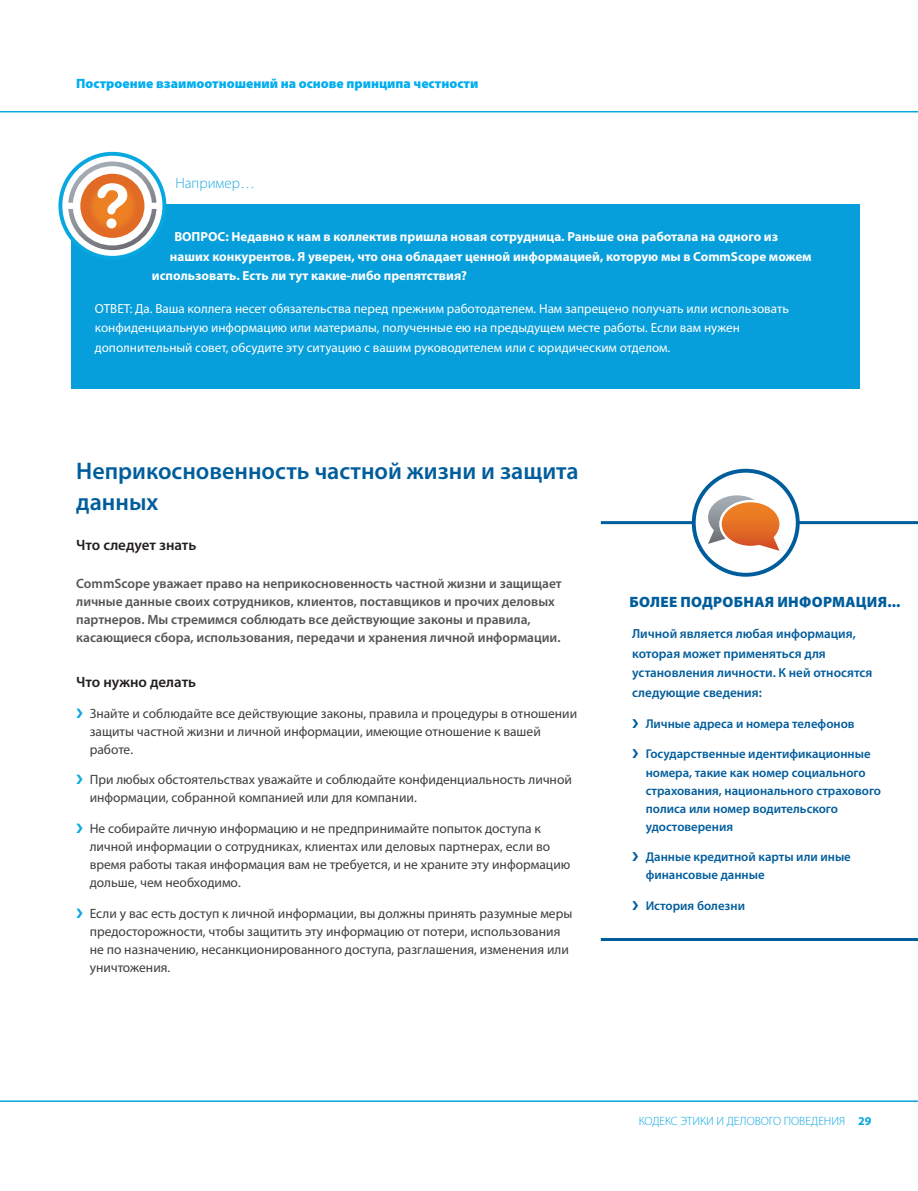
<style>
.page{position:relative;width:918px;height:1191px;background:#fff}
.page>*{position:absolute;margin:0;border:0;box-sizing:border-box;transform-origin:0 0}
.Headline_Large_Blue{font:600 24px/31.5px "Myriad Pro";color:#005d9c}
.Main_Heading_repeat{font:900 15px "Myriad Pro";letter-spacing:.02em;color:#005d9c}
.Subhead_Level_1{font:600 15px "Myriad Pro";letter-spacing:-.005em;color:#231f20}
.Body_Future_Medium_1{font:600 15px "Myriad Pro";letter-spacing:-.005em;color:#231f20}
.Sidebar_text{font:300 15px "Myriad Pro";color:#24aae1}
.t1{font:13.5px/18px "Myriad Pro";color:#3e3e3f}
.Body_Future_Medium_1-2{font:600 13.5px/18px "Myriad Pro";color:#545557}
.Main_Heading_repeat-2{font:900 13.5px "Myriad Pro";color:#00aeef}
.Body_Copy{font:13.2px/19.5px "Myriad Pro";color:#fff}
.Body_Copy-2{font:700 13.2px "Myriad Pro";color:#fff}
.Body_Copy-3{font:600 13.2px/19.5px "Myriad Pro";color:#005d9c}
.t2{font:600 12.75px/18px "Myriad Pro";color:#005d9c}
.t3{font:300 12px "Myriad Pro";color:#08a7e0}
.s1{color:#08a7e0}
.s2{font-weight:700}
</style>
<div class="page">
<hr style="left:0;top:111px;width:918px;height:1px;background:#08a7e0">
<hr style="left:0;top:1100px;width:918px;height:1px;background:#08a7e0">
<hr style="left:601px;top:521px;width:317px;height:3px;background:#005d9c">
<div style="left:693px;top:470px;width:104px;height:104px;background:#fff;border-radius:50%"></div>
<svg style="left:708px;top:495px;width:71px;height:55px"></svg>
<div style="left:692px;top:468px;width:107px;height:108px;border:4px solid #005d9c;border-radius:50%"></div>
<hr style="left:601px;top:937px;width:317px;height:3px;background:#005d9c">
<div style="left:71px;top:204px;width:788px;height:185px;background:#069edb"></div>
<svg style="left:60px;top:154px;width:104px;height:104px"></svg>
<svg style="left:68px;top:161px;width:88px;height:89px"></svg>
<div style="left:58px;top:152px;width:108px;height:108px;border:4px solid #08a7e0;border-radius:50%"></div>
<p class="Main_Heading_repeat-2" style="left:76px;top:76px;width:404px">Построение взаимоотношений на основе принципа честности</p>
<p class="Sidebar_text" style="left:175px;top:174px;width:81px">Например…</p>
<p class="Body_Copy-2" style="left:174px;top:228px;width:605px">ВОПРОС: Недавно к нам в коллектив пришла новая сотрудница. Раньше она работала на одного из</p>
<p class="Body_Copy-2" style="left:170px;top:247px;width:643px">наших конкурентов. Я уверен, что она обладает ценной информацией, которую мы в CommScope можем</p>
<p class="Body_Copy-2" style="left:152px;top:267px;width:317px">использовать. Есть ли тут какие-либо препятствия?</p>
<p class="Body_Copy" style="left:95px;top:298px;width:695px">ОТВЕТ: Да. Ваша коллега несет обязательства перед прежним работодателем. Нам запрещено получать или использовать конфиденциальную информацию или материалы, полученные ею на предыдущем месте работы. Если вам нужен дополнительный совет, обсудите эту ситуацию с вашим руководителем или с юридическим отделом.</p>
<p class="Headline_Large_Blue" style="left:76px;top:454px;width:504px">Неприкосновенность частной жизни и защита данных</p>
<p class="Subhead_Level_1" style="left:76px;top:535px;width:122px">Что следует знать</p>
<p class="Body_Future_Medium_1-2" style="left:76px;top:573px;width:487px">CommScope уважает право на неприкосновенность частной жизни и защищает личные данные своих сотрудников, клиентов, поставщиков и прочих деловых партнеров. Мы стремимся соблюдать все действующие законы и правила, касающиеся сбора, использования, передачи и хранения личной информации.</p>
<p class="Body_Future_Medium_1" style="left:76px;top:672px;width:121px">Что нужно делать</p>
<p class="t1" style="left:90px;top:703px;width:489px;text-indent:-14px"><span class="s1">❯</span> Знайте и соблюдайте все действующие законы, правила и процедуры в отношении защиты частной жизни и личной информации, имеющие отношение к вашей работе.</p>
<p class="t1" style="left:90px;top:770px;width:483px;text-indent:-14px"><span class="s1">❯</span> При любых обстоятельствах уважайте и соблюдайте конфиденциальность личной информации, собранной компанией или для компании.</p>
<p class="t1" style="left:90px;top:819px;width:482px;text-indent:-14px"><span class="s1">❯</span> Не собирайте личную информацию и не предпринимайте попыток доступа к личной информации о сотрудниках, клиентах или деловых партнерах, если во время работы такая информация вам не требуется, и не храните эту информацию дольше, чем необходимо.</p>
<p class="t1" style="left:90px;top:904px;width:484px;text-indent:-14px"><span class="s1">❯</span> Если у вас есть доступ к личной информации, вы должны принять разумные меры предосторожности, чтобы защитить эту информацию от потери, использования не по назначению, несанкционированного доступа, разглашения, изменения или уничтожения.</p>
<p class="Main_Heading_repeat" style="left:629px;top:593px;width:272px">БОЛЕЕ ПОДРОБНАЯ ИНФОРМАЦИЯ...</p>
<p class="Body_Copy-3" style="left:632px;top:623px;width:242px">Личной является любая информация, которая может применяться для установления личности. К ней относятся следующие сведения:</p>
<p class="t2" style="left:632px;top:714px;width:224px">❯ Личные адреса и номера телефонов</p>
<p class="t2" style="left:645px;top:744px;width:237px;text-indent:-14px">❯ Государственные идентификационные номера, такие как номер социального страхования, национального страхового полиса или номер водительского удостоверения</p>
<p class="t2" style="left:645px;top:847px;width:207px;text-indent:-14px">❯ Данные кредитной карты или иные финансовые данные</p>
<p class="t2" style="left:632px;top:896px;width:114px">❯ История болезни</p>
<p class="t3" style="left:639px;top:1114px;width:234px">КОДЕКС ЭТИКИ И ДЕЛОВОГО ПОВЕДЕНИЯ <span class="s2">29</span></p>
</div>
